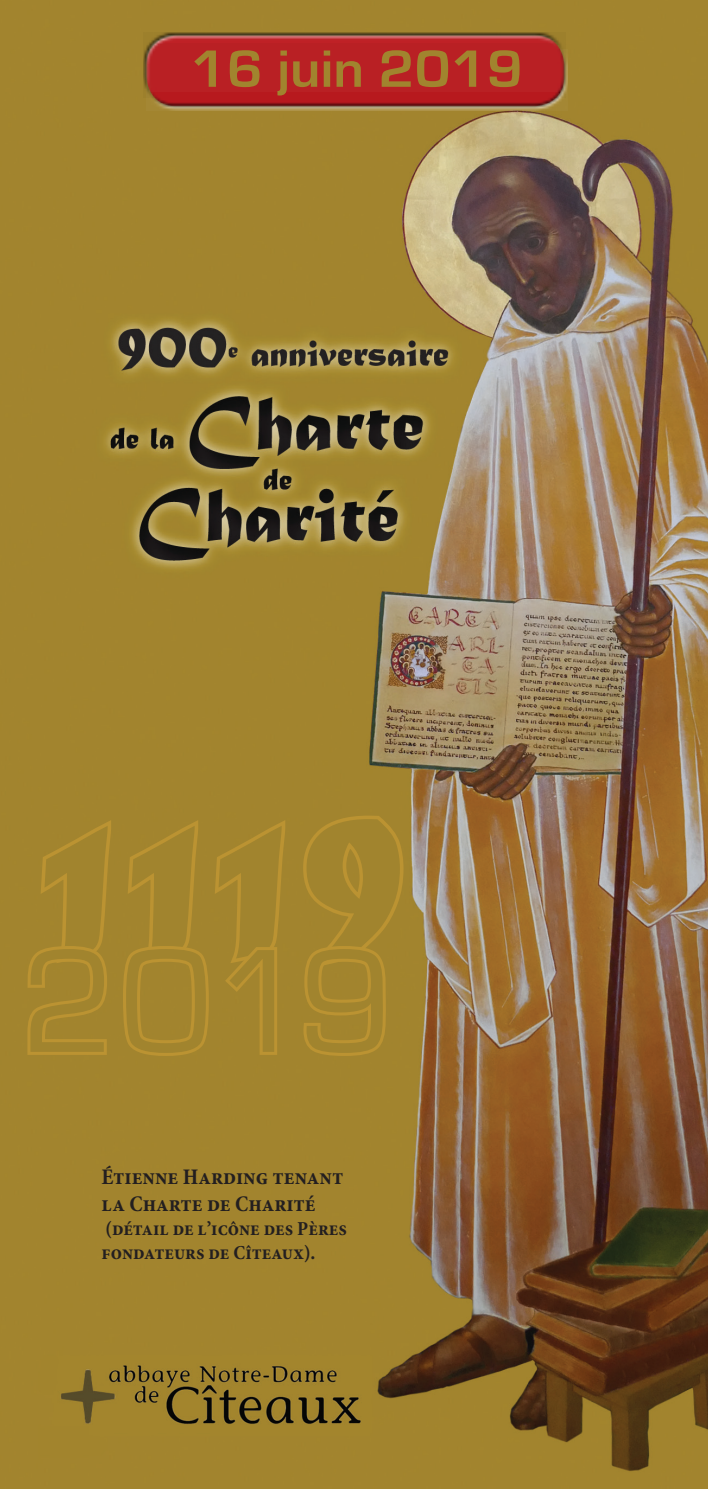
<style>
.page{position:relative;width:709px;height:1489px;background:#fff}
.page>*{position:absolute;margin:0;border:0;box-sizing:border-box;transform-origin:0 0}
.t1{font:211.5px "Matura MT Script Capitals";color:#a1842e}
.t2{font:152.5px "Eurostile";color:#a1842e}
.t3{font:700 54.5px "Eurostile";color:#a1842e;scale:1.06 1}
.t4{font:700 condensed 22.5px/27px "Minion Pro";color:#231f20}
.t5{font:700 condensed 20px/24px "Minion Pro";color:#231f20}
</style>
<div class="page">
<img style="left:0;top:1px;width:708px;height:1487px">
<div style="left:142px;top:31px;width:422px;height:61px;background:#fff;opacity:.75"></div>
<div style="left:146px;top:43px;width:422px;height:68px;background:#231f20;opacity:.75"></div>
<svg style="left:24px;top:812px;width:383px;height:247px;background:#a8872e"></svg>
<h3 class="t3" style="left:190px;top:43px;width:315px">16 juin 2019</h3>
<h1 class="t1" style="left:41px;top:763px;width:367px">1119</h1>
<h2 class="t2" style="left:22px;top:929px;width:372px">2019</h2>
<p class="t4" style="left:102px;top:1162px;width:243px">Étienne Harding tenant la Charte de Charité</p>
<p class="t5" style="left:102px;top:1216px;width:247px">(détail de l’icône des Pères fondateurs de Cîteaux).</p>
</div>
